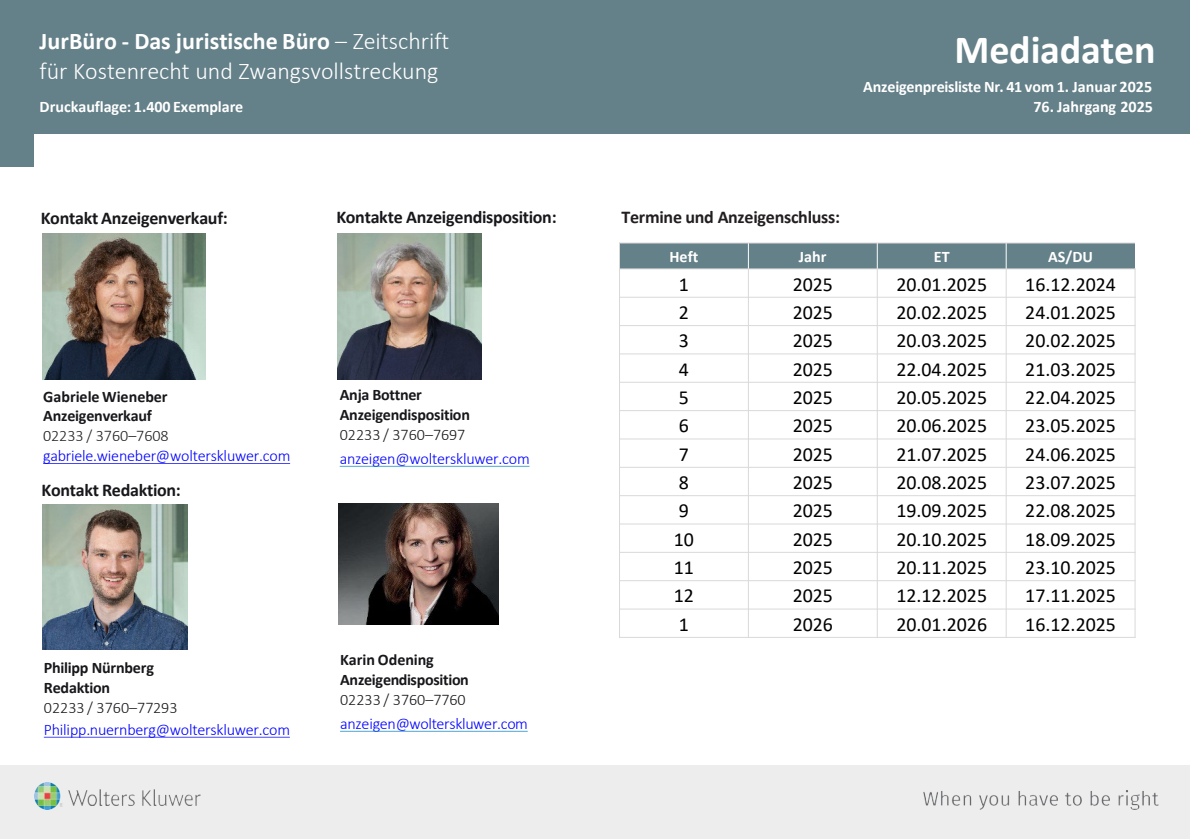
<style>
.page{position:relative;width:1190px;height:840px;background:#fff}
.page>*{position:absolute;margin:0;border:0;box-sizing:border-box;transform-origin:0 0}
.t1{font:700 40px "Calibri";letter-spacing:-.005em;color:#fff}
.t2{font:300 24px/29.8px "Calibri";color:#fff}
.t3{font:20px "Calibri";color:#000}
.t4{font:700 18px "Calibri";letter-spacing:-.015em;color:#18171b}
.t5{font:700 18px "Calibri";letter-spacing:-.015em;color:#231f20}
.t6{font:300 16px/19.8px "Calibri";letter-spacing:-.015em;color:#00f}
.t7{font:700 16px/19.8px "Calibri";letter-spacing:-.015em;color:#18171b}
.t8{font:700 16px "Calibri";letter-spacing:-.005em;color:#fff}
.s1{font-weight:700}
.s2{font-weight:700;color:#18171b}
.s3{color:#18171b}
.s4{color:#231f20}
.s5{font-weight:300}
</style>
<div class="page">
<svg style="left:340px;top:731px;width:188px;height:1px"></svg>
<img style="left:338px;top:503px;width:161px;height:122px">
<svg style="left:44px;top:737px;width:246px;height:1px"></svg>
<svg style="left:340px;top:466px;width:190px;height:1px"></svg>
<div style="left:0;top:765px;width:1190px;height:74px;background:#ededee"></div>
<img style="left:34px;top:783px;width:166px;height:26px">
<img style="left:924px;top:790px;width:234px;height:20px">
<div style="left:0;top:133px;width:34px;height:34px;background:#648088"></div>
<div style="left:0;top:0;width:1190px;height:133px;background:#648088"></div>
<div style="left:619px;top:243px;width:129px;height:26px;background:#648088"></div>
<div style="left:748px;top:243px;width:129px;height:26px;background:#648088"></div>
<div style="left:877px;top:243px;width:129px;height:26px;background:#648088"></div>
<div style="left:1006px;top:243px;width:129px;height:26px;background:#648088"></div>
<svg style="left:748px;top:244px;width:1px;height:24px"></svg>
<hr style="left:748px;top:269px;width:1px;height:369px;background:#d9d9d9">
<svg style="left:877px;top:244px;width:1px;height:24px"></svg>
<hr style="left:877px;top:269px;width:1px;height:369px;background:#d9d9d9">
<svg style="left:1006px;top:244px;width:1px;height:24px"></svg>
<hr style="left:1006px;top:269px;width:1px;height:369px;background:#d9d9d9">
<hr style="left:619px;top:268px;width:516px;height:1px;background:#d9d9d9">
<hr style="left:619px;top:297px;width:516px;height:1px;background:#d9d9d9">
<hr style="left:619px;top:325px;width:516px;height:1px;background:#d9d9d9">
<hr style="left:619px;top:353px;width:516px;height:1px;background:#d9d9d9">
<hr style="left:619px;top:382px;width:516px;height:1px;background:#d9d9d9">
<hr style="left:619px;top:410px;width:516px;height:1px;background:#d9d9d9">
<hr style="left:619px;top:438px;width:516px;height:1px;background:#d9d9d9">
<hr style="left:619px;top:467px;width:516px;height:1px;background:#d9d9d9">
<hr style="left:619px;top:495px;width:516px;height:1px;background:#d9d9d9">
<hr style="left:619px;top:524px;width:516px;height:1px;background:#d9d9d9">
<hr style="left:619px;top:552px;width:516px;height:1px;background:#d9d9d9">
<hr style="left:619px;top:580px;width:516px;height:1px;background:#d9d9d9">
<hr style="left:619px;top:609px;width:516px;height:1px;background:#d9d9d9">
<hr style="left:619px;top:243px;width:1px;height:395px;background:#d9d9d9">
<hr style="left:1134px;top:268px;width:2px;height:370px;background:#d9d9d9">
<hr style="left:619px;top:243px;width:516px;height:1px;background:#d9d9d9">
<hr style="left:619px;top:637px;width:516px;height:1px;background:#d9d9d9">
<svg style="left:43px;top:463px;width:247px;height:1px"></svg>
<img style="left:43px;top:234px;width:162px;height:145px">
<img style="left:337px;top:234px;width:145px;height:145px">
<img style="left:43px;top:505px;width:145px;height:145px">
<p class="t2" style="left:40px;top:26px;width:411px"><span class="s1">JurBüro - Das juristische Büro</span> – Zeitschrift für Kostenrecht und Zwangsvollstreckung</p>
<p class="t8" style="left:40px;top:95px;width:205px">Druckauflage: 1.400 Exemplare</p>
<p class="t4" style="left:41px;top:205px;width:189px">Kontakt Anzeigenverkauf:</p>
<p class="t4" style="left:336px;top:204px;width:222px">Kontakte Anzeigendisposition:</p>
<p class="t6" style="left:43px;top:386px;width:249px"><span class="s2">Gabriele Wieneber<br>Anzeigenverkauf<br></span><span class="s3">0</span><span class="s4">2233 / 3760</span><span class="s3">–</span><span class="s4">7608 </span>gabriele.wieneber@wolterskluwer.com</p>
<p class="t4" style="left:42px;top:478px;width:141px">Kontakt Redaktion:</p>
<p class="t7" style="left:340px;top:385px;width:132px">Anja Bottner<br>Anzeigendisposition<br><span class="s5">02233 / 3760–7697</span></p>
<p class="t6" style="left:340px;top:448px;width:192px">anzeigen@wolterskluwer.com</p>
<p class="t7" style="left:44px;top:658px;width:135px">Philipp Nürnberg<br>Redaktion<br><span class="s5">02233 / 3760–77293</span></p>
<p class="t6" style="left:44px;top:719px;width:248px">Philipp.nuernberg@wolterskluwer.com</p>
<p class="t7" style="left:340px;top:650px;width:130px">Karin Odening<br>Anzeigendisposition<br><span class="s5">02233 / 3760–7760</span></p>
<p class="t6" style="left:340px;top:713px;width:189px">anzeigen@wolterskluwer.com</p>
<h2 class="t1" style="left:955px;top:22px;width:203px">Mediadaten</h2>
<p class="t8" style="left:863px;top:75px;width:290px">Anzeigenpreisliste Nr. 41 vom 1. Januar 2025</p>
<p class="t8" style="left:1033px;top:95px;width:121px">76. Jahrgang 2025</p>
<p class="t5" style="left:621px;top:205px;width:220px">Termine und Anzeigenschluss:</p>
<p class="t8" style="left:670px;top:246px;width:30px">Heft</p>
<p class="t8" style="left:799px;top:246px;width:29px">Jahr</p>
<p class="t8" style="left:934px;top:246px;width:17px">ET</p>
<p class="t8" style="left:1048px;top:246px;width:47px">AS/DU</p>
<p class="t3" style="left:679px;top:270px;width:12px">1</p>
<p class="t3" style="left:793px;top:270px;width:42px">2025</p>
<p class="t3" style="left:896px;top:270px;width:92px">20.01.2025</p>
<p class="t3" style="left:1025px;top:270px;width:92px">16.12.2024</p>
<p class="t3" style="left:679px;top:298px;width:12px">2</p>
<p class="t3" style="left:793px;top:298px;width:42px">2025</p>
<p class="t3" style="left:896px;top:298px;width:92px">20.02.2025</p>
<p class="t3" style="left:1025px;top:298px;width:92px">24.01.2025</p>
<p class="t3" style="left:679px;top:327px;width:12px">3</p>
<p class="t3" style="left:793px;top:327px;width:42px">2025</p>
<p class="t3" style="left:896px;top:327px;width:92px">20.03.2025</p>
<p class="t3" style="left:1025px;top:327px;width:92px">20.02.2025</p>
<p class="t3" style="left:679px;top:355px;width:12px">4</p>
<p class="t3" style="left:793px;top:355px;width:42px">2025</p>
<p class="t3" style="left:896px;top:355px;width:92px">22.04.2025</p>
<p class="t3" style="left:1025px;top:355px;width:92px">21.03.2025</p>
<p class="t3" style="left:679px;top:383px;width:12px">5</p>
<p class="t3" style="left:793px;top:383px;width:42px">2025</p>
<p class="t3" style="left:896px;top:383px;width:92px">20.05.2025</p>
<p class="t3" style="left:1025px;top:383px;width:92px">22.04.2025</p>
<p class="t3" style="left:679px;top:412px;width:12px">6</p>
<p class="t3" style="left:793px;top:412px;width:42px">2025</p>
<p class="t3" style="left:896px;top:412px;width:92px">20.06.2025</p>
<p class="t3" style="left:1025px;top:412px;width:92px">23.05.2025</p>
<p class="t3" style="left:679px;top:440px;width:12px">7</p>
<p class="t3" style="left:793px;top:440px;width:42px">2025</p>
<p class="t3" style="left:896px;top:440px;width:92px">21.07.2025</p>
<p class="t3" style="left:1025px;top:440px;width:92px">24.06.2025</p>
<p class="t3" style="left:679px;top:468px;width:12px">8</p>
<p class="t3" style="left:793px;top:468px;width:42px">2025</p>
<p class="t3" style="left:896px;top:468px;width:92px">20.08.2025</p>
<p class="t3" style="left:1025px;top:468px;width:92px">23.07.2025</p>
<p class="t3" style="left:679px;top:497px;width:12px">9</p>
<p class="t3" style="left:793px;top:497px;width:42px">2025</p>
<p class="t3" style="left:896px;top:497px;width:92px">19.09.2025</p>
<p class="t3" style="left:1025px;top:497px;width:92px">22.08.2025</p>
<p class="t3" style="left:674px;top:525px;width:22px">10</p>
<p class="t3" style="left:793px;top:525px;width:42px">2025</p>
<p class="t3" style="left:896px;top:525px;width:92px">20.10.2025</p>
<p class="t3" style="left:1025px;top:525px;width:92px">18.09.2025</p>
<p class="t3" style="left:674px;top:553px;width:22px">11</p>
<p class="t3" style="left:793px;top:553px;width:42px">2025</p>
<p class="t3" style="left:896px;top:553px;width:92px">20.11.2025</p>
<p class="t3" style="left:1025px;top:553px;width:92px">23.10.2025</p>
<p class="t3" style="left:674px;top:582px;width:22px">12</p>
<p class="t3" style="left:793px;top:582px;width:42px">2025</p>
<p class="t3" style="left:896px;top:582px;width:92px">12.12.2025</p>
<p class="t3" style="left:1025px;top:582px;width:92px">17.11.2025</p>
<p class="t3" style="left:679px;top:610px;width:12px">1</p>
<p class="t3" style="left:793px;top:610px;width:42px">2026</p>
<p class="t3" style="left:896px;top:610px;width:92px">20.01.2026</p>
<p class="t3" style="left:1025px;top:610px;width:92px">16.12.2025</p>
</div>
